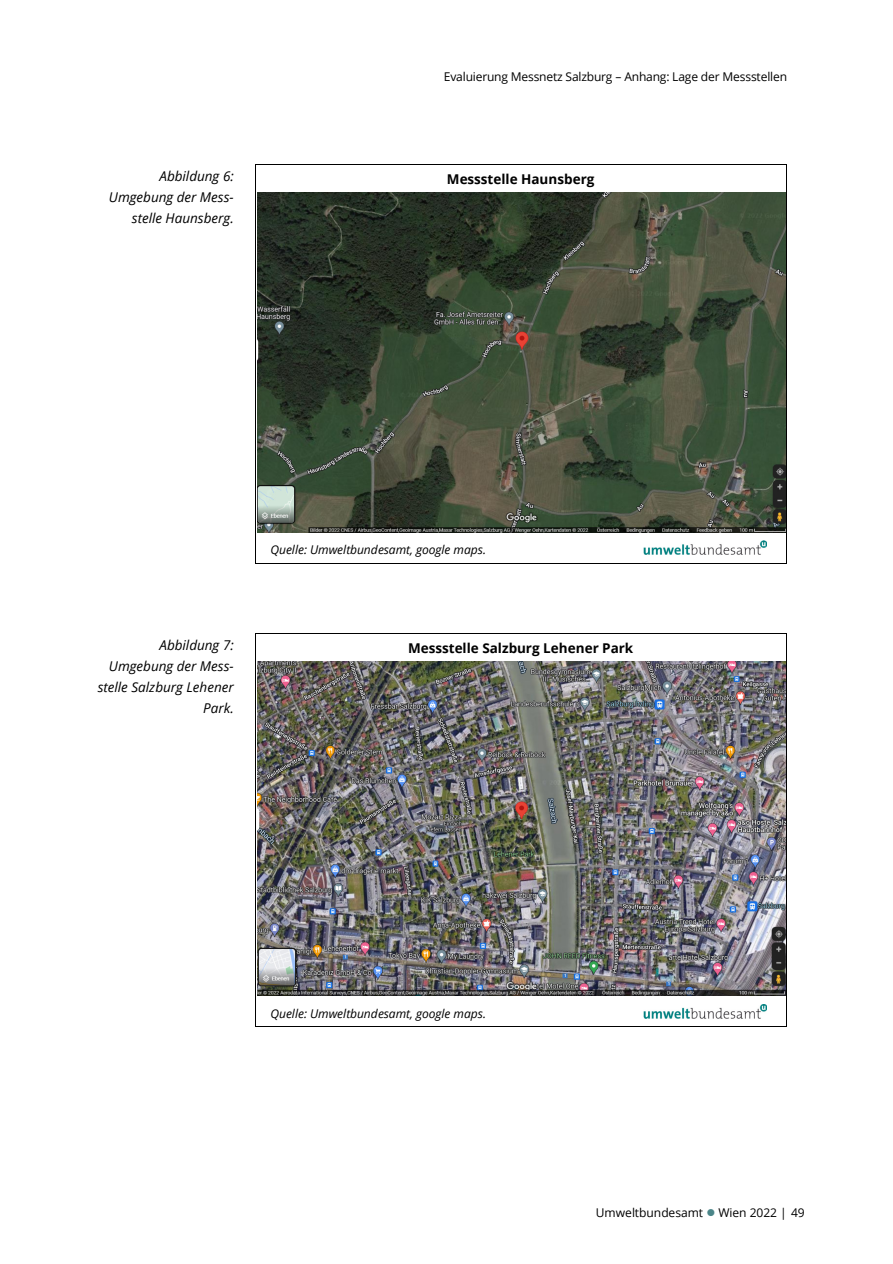
<style>
.page{position:relative;width:893px;height:1264px;background:#fff}
.page>*{position:absolute;margin:0;border:0;box-sizing:border-box;transform-origin:0 0}
.t1{font:italic 13.5px/21px "Open Sans";color:#000;text-align:right}
.t2{font:700 13.5px "Open Sans";letter-spacing:-.005em;color:#000}
.t3{font:12px "Open Sans";letter-spacing:-.015em;color:#000}
.t4{font:italic 12px "Open Sans";color:#000}
.s1{color:#4a8588}
</style>
<div class="page">
<hr style="left:256px;top:164px;width:530px;height:1px;background:#000">
<svg style="left:255px;top:164px;width:1px;height:28px"></svg>
<svg style="left:786px;top:164px;width:1px;height:28px"></svg>
<hr style="left:255px;top:192px;width:1px;height:343px;background:#000">
<hr style="left:786px;top:192px;width:1px;height:343px;background:#000">
<svg style="left:255px;top:535px;width:1px;height:28px"></svg>
<hr style="left:256px;top:562px;width:305px;height:1px;background:#000">
<hr style="left:561px;top:562px;width:225px;height:1px;background:#000">
<svg style="left:786px;top:535px;width:1px;height:28px"></svg>
<hr style="left:256px;top:632px;width:530px;height:1px;background:#000">
<svg style="left:255px;top:633px;width:1px;height:28px"></svg>
<svg style="left:786px;top:633px;width:1px;height:28px"></svg>
<hr style="left:255px;top:661px;width:1px;height:337px;background:#000">
<hr style="left:786px;top:661px;width:1px;height:337px;background:#000">
<svg style="left:255px;top:998px;width:1px;height:29px"></svg>
<hr style="left:256px;top:1026px;width:305px;height:1px;background:#000">
<hr style="left:561px;top:1026px;width:225px;height:1px;background:#000">
<svg style="left:786px;top:998px;width:1px;height:29px"></svg>
<img style="left:258px;top:192px;width:528px;height:341px">
<img style="left:644px;top:540px;width:123px;height:14px">
<img style="left:258px;top:661px;width:528px;height:334px">
<img style="left:644px;top:1004px;width:123px;height:14px">
<p class="t1" style="left:109px;top:165px;width:126px">Abbildung 6:<br>Umgebung der Mess&shy;stelle Haunsberg.</p>
<p class="t3" style="left:444px;top:68px;width:345px">Evaluierung Messnetz Salzburg – Anhang: Lage der Messstellen</p>
<p class="t2" style="left:447px;top:170px;width:149px">Messstelle Haunsberg</p>
<p class="t1" style="left:98px;top:633px;width:138px">Abbildung 7:<br>Umgebung der Mess&shy;stelle Salzburg Lehener<br>Park.</p>
<p class="t4" style="left:270px;top:541px;width:217px">Quelle: Umweltbundesamt, google maps.</p>
<p class="t2" style="left:408px;top:638px;width:227px">Messstelle Salzburg Lehener Park</p>
<p class="t4" style="left:270px;top:1004px;width:217px">Quelle: Umweltbundesamt, google maps.</p>
<p class="t3" style="left:596px;top:1204px;width:211px">Umweltbundesamt <span class="s1">●</span> Wien 2022 | 49</p>
</div>
